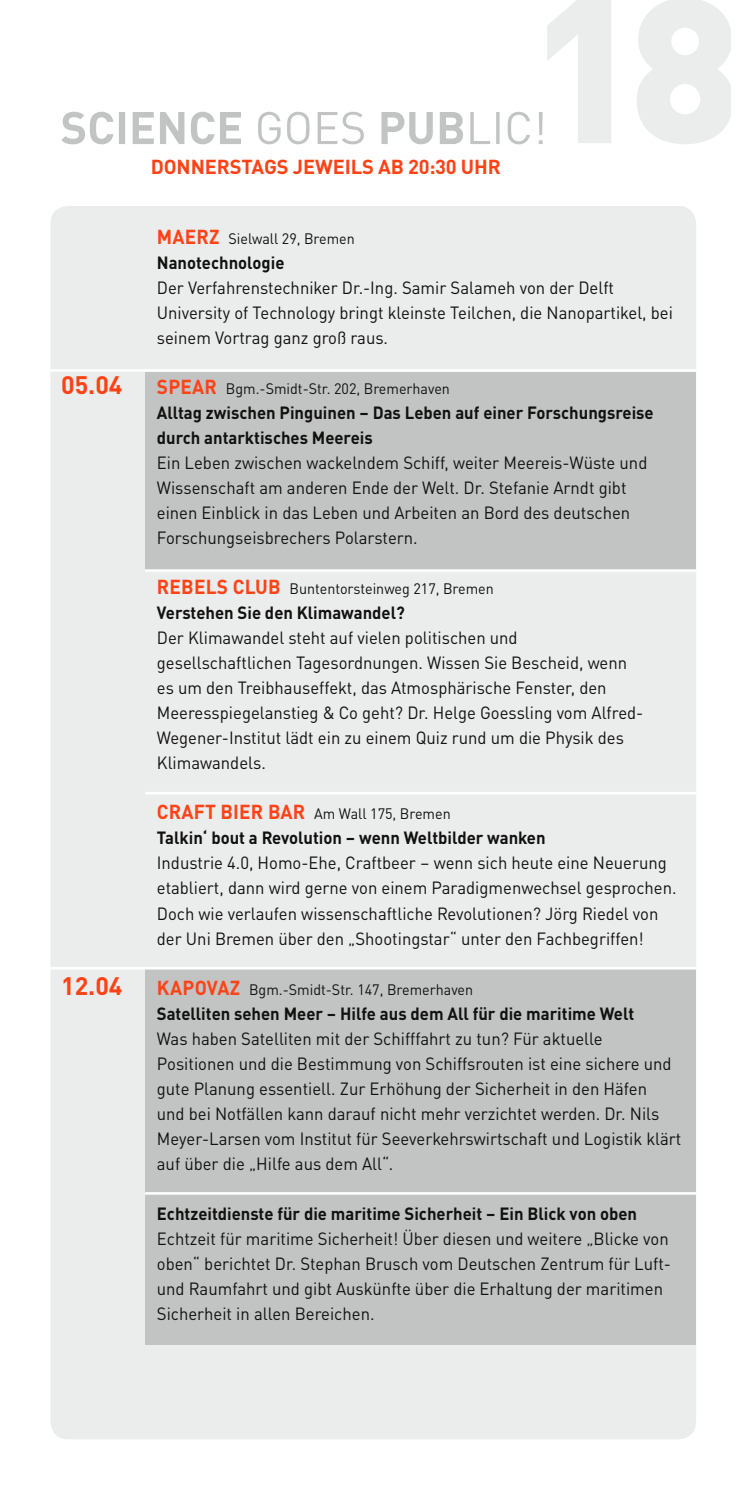
<style>
.page{position:relative;width:745px;height:1489px;background:#fff}
.page>*{position:absolute;margin:0;border:0;box-sizing:border-box;transform-origin:0 0}
.t1{font:700 25px "DINOT";color:#ff4215}
.t2{font:700 20px "DINOT";letter-spacing:-.005em;color:#ff4215}
.t3{font:17.5px/25px "DINOT";color:#11110f;scale:.95 1}
.t4{font:700 17.5px/25px "DINOT";color:#11110f;scale:.95 1}
.t5{font:15px "DINOT";color:#11110f;scale:.95 1}
.s1{font-weight:700;font-size:20px;color:#ff4215}
</style>
<div class="page">
<div style="left:50px;top:206px;width:645px;height:1233px;background:#ebecec;border-radius:18px"></div>
<div style="left:145px;top:969px;width:550px;height:375px;background:#c2c4c4"></div>
<div style="left:145px;top:371px;width:550px;height:198px;background:#c2c4c4"></div>
<hr style="left:145px;top:791px;width:550px;height:3px;background:#fff">
<hr style="left:145px;top:569px;width:550px;height:2px;background:#fff">
<hr style="left:50px;top:369px;width:645px;height:2px;background:#fff">
<hr style="left:145px;top:1191px;width:550px;height:3px;background:#fff">
<hr style="left:50px;top:966px;width:645px;height:3px;background:#fff">
<svg style="left:61px;top:0;width:669px;height:144px"></svg>
<h1 class="t1" style="left:61px;top:365px;width:63px">05.04</h1>
<h1 class="t1" style="left:61px;top:965px;width:63px">12.04</h1>
<p class="t2" style="left:151px;top:151px;width:351px">DONNERSTAGS JEWEILS AB 20:30 UHR</p>
<p class="t5" style="left:157px;top:227px;width:210px"><span class="s1">MAERZ</span> Sielwall 29, Bremen</p>
<p class="t4" style="left:157px;top:249px;width:136px">Nanotechnologie</p>
<p class="t3" style="left:157px;top:274px;width:544px">Der Verfahrenstechniker Dr.-Ing. Samir Salameh von der Delft<br>University of Technology bringt kleinste Teilchen, die Nanopartikel, bei seinem Vortrag ganz groß raus.</p>
<p class="t5" style="left:157px;top:377px;width:310px"><span class="s1">SPEAR</span> Bgm.-Smidt-Str. 202, Bremerhaven</p>
<p class="t4" style="left:157px;top:399px;width:524px">Alltag zwischen Pinguinen – Das Leben auf einer Forschungsreise durch antarktisches Meereis</p>
<p class="t3" style="left:157px;top:449px;width:517px">Ein Leben zwischen wackelndem Schiff, weiter Meereis-Wüste und Wissenschaft am anderen Ende der Welt. Dr. Stefanie Arndt gibt einen Einblick in das Leben und Arbeiten an Bord des deutschen Forschungseisbrechers Polarstern.</p>
<p class="t5" style="left:157px;top:577px;width:356px"><span class="s1">REBELS CLUB</span> Buntentorsteinweg 217, Bremen</p>
<p class="t4" style="left:157px;top:599px;width:262px">Verstehen Sie den Klimawandel?</p>
<p class="t3" style="left:157px;top:624px;width:513px">Der Klimawandel steht auf vielen politischen und gesellschaftlichen Tagesordnungen. Wissen Sie Bescheid, wenn es um den Treibhauseffekt, das Atmosphärische Fenster, den Meeresspiegelanstieg &amp; Co geht? Dr. Helge Goessling vom Alfred-Wegener-Institut lädt ein zu einem Quiz rund um die Physik des Klimawandels.</p>
<p class="t5" style="left:157px;top:802px;width:310px"><span class="s1">CRAFT BIER BAR</span> Am Wall 175, Bremen</p>
<p class="t4" style="left:157px;top:824px;width:410px">Talkin‘ bout a Revolution – wenn Weltbilder wanken</p>
<p class="t3" style="left:157px;top:849px;width:548px">Industrie 4.0, Homo-Ehe, Craftbeer – wenn sich heute eine Neuerung etabliert, dann wird gerne von einem Paradigmenwechsel gesprochen.<br>Doch wie verlaufen wissenschaftliche Revolutionen? Jörg Riedel von der Uni Bremen über den „Shootingstar“ unter den Fachbegriffen!</p>
<p class="t5" style="left:157px;top:977px;width:334px"><span class="s1">KAPOVAZ</span> Bgm.-Smidt-Str. 147, Bremerhaven</p>
<p class="t4" style="left:157px;top:999px;width:503px">Satelliten sehen Meer – Hilfe aus dem All für die maritime Welt</p>
<p class="t3" style="left:157px;top:1024px;width:553px">Was haben Satelliten mit der Schifffahrt zu tun? Für aktuelle Positionen und die Bestimmung von Schiffsrouten ist eine sichere und gute Planung essentiell. Zur Erhöhung der Sicherheit in den Häfen<br>und bei Notfällen kann darauf nicht mehr verzichtet werden. Dr. Nils Meyer-Larsen vom Institut für Seeverkehrswirtschaft und Logistik klärt auf über die „Hilfe aus dem All“.</p>
<p class="t4" style="left:157px;top:1199px;width:506px">Echtzeitdienste für die maritime Sicherheit – Ein Blick von oben</p>
<p class="t3" style="left:157px;top:1224px;width:542px">Echtzeit für maritime Sicherheit! Über diesen und weitere „Blicke von oben“ berichtet Dr. Stephan Brusch vom Deutschen Zentrum für Luft&shy;und Raumfahrt und gibt Auskünfte über die Erhaltung der maritimen Sicherheit in allen Bereichen.</p>
</div>
